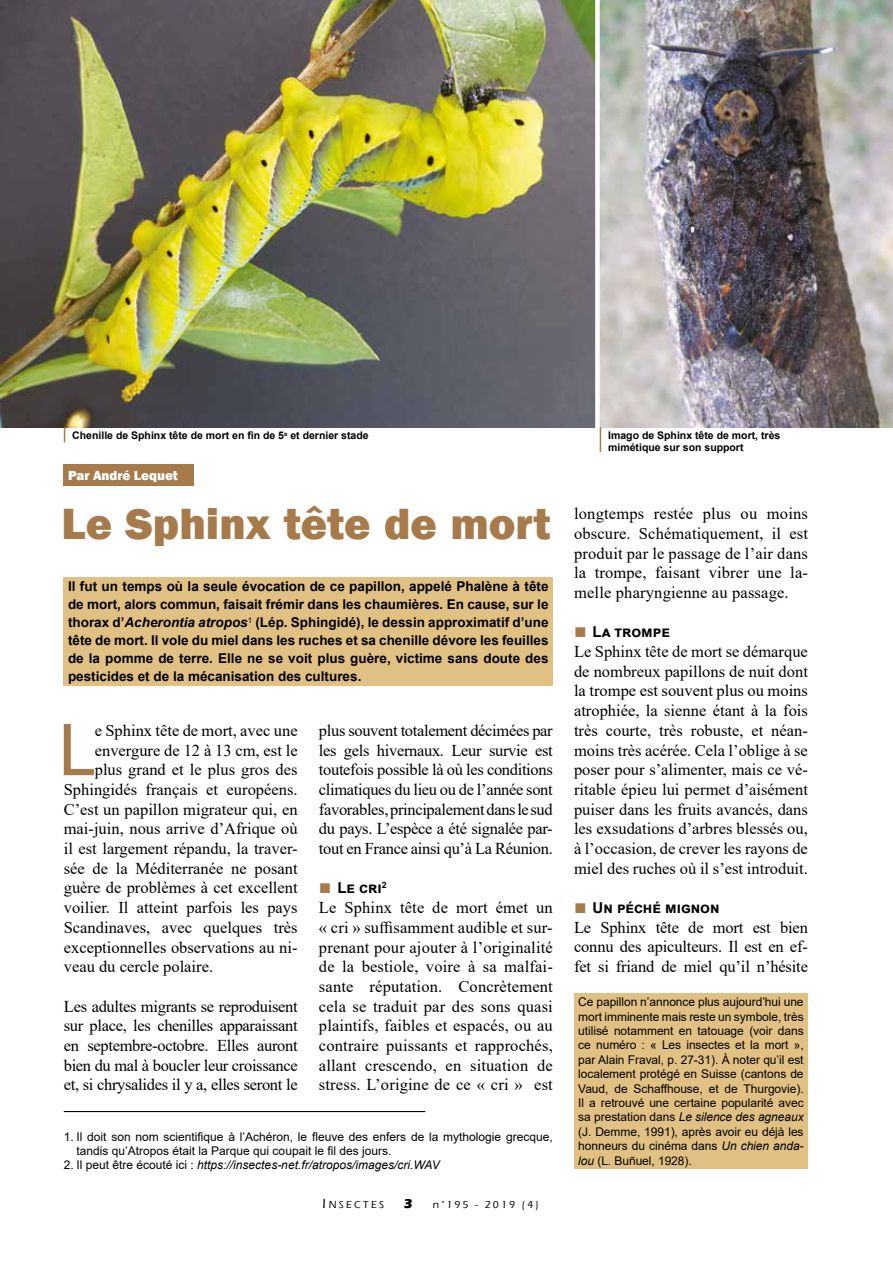
<style>
.page{position:relative;width:893px;height:1263px;background:#fff}
.page>*{position:absolute;margin:0;border:0;box-sizing:border-box;transform-origin:0 0}
.t1{font:71.55px "Trebuchet MS";color:#a67a4b}
.t2{font:800 45px "Franklin Gothic";color:#a67a4b}
.t3{font:16.5px/19.6px "Times New Roman";color:#000;text-align:justify}
.t4{font:700 15px "Arial";color:#000}
.t5{font:700 13.5px/18px "Arial";color:#000;text-align:justify}
.t6{font:800 13.5px "Franklin Gothic";color:#fff}
.t7{font:12px/14.4px "Arial";color:#000;text-align:justify}
.t8{font:italic 12px "Arial";color:#000}
.t9{font:700 10.5px/12px "Arial";color:#000}
.t10{font:500 10.5px "Eras ITC";letter-spacing:.2em;color:#000}
.s1{font-style:italic}
.s2{font-family:"Century Gothic";font-weight:400;font-size:21px;color:#a67a4b}
.s3{font-style:normal}
.s4{font-size:13.5px}
.s5{font-weight:700;font-size:13.5px}
</style>
<div class="page">
<div style="left:64px;top:465px;width:130px;height:21px;background:#a67a4b"></div>
<div style="left:64px;top:577px;width:489px;height:109px;background:#e1c083"></div>
<div style="left:574px;top:993px;width:234px;height:176px;background:#e1c083"></div>
<img style="left:0;top:0;width:893px;height:427px">
<div style="left:595px;top:0;width:5px;height:428px;background:#fff"></div>
<hr style="left:64px;top:1111px;width:361px;height:1px;background:#000">
<svg style="left:64px;top:427px;width:1px;height:15px"></svg>
<svg style="left:600px;top:427px;width:1px;height:25px"></svg>
<p class="t9" style="left:72px;top:429px;width:298px">Chenille de Sphinx tête de mort en fin de 5<sup>e</sup> et dernier stade</p>
<p class="t9" style="left:608px;top:429px;width:174px">Imago de Sphinx tête de mort, très mimétique sur son support</p>
<p class="t6" style="left:68px;top:467px;width:111px">Par André Lequet</p>
<h2 class="t2" style="left:61px;top:494px;width:490px">Le Sphinx tête de mort</h2>
<p class="t5" style="left:68px;top:578px;width:482px">Il fut un temps où la seule évocation de ce papillon, appelé Phalène à tête de mort, alors commun, faisait frémir dans les chaumières. En cause, sur le thorax d’<span class="s1">Acherontia atropos</span><sup>1</sup> (Lép. Sphingidé), le dessin approximatif d’une tête de mort. Il vole du miel dans les ruches et sa chenille dévore les feuilles de la pomme de terre. Elle ne se voit plus guère, victime sans doute des pesticides et de la mécanisation des cultures.</p>
<h1 class="t1" style="left:59px;top:705px;width:38px">L</h1>
<p class="t3" style="left:95px;top:720px;width:204px">e Sphinx tête de mort, avec une</p>
<p class="t3" style="left:95px;top:740px;width:204px">envergure de 12 à 13 cm, est le</p>
<p class="t3" style="left:95px;top:759px;width:204px">plus grand et le plus gros des</p>
<p class="t3" style="left:64px;top:779px;width:235px">Sphingidés français et européens.</p>
<p class="t3" style="left:64px;top:799px;width:235px">C’est un papillon migrateur qui, en</p>
<p class="t3" style="left:64px;top:818px;width:235px">mai-juin, nous arrive d’Afrique où</p>
<p class="t3" style="left:64px;top:838px;width:235px">il est largement répandu, la traver-</p>
<p class="t3" style="left:64px;top:858px;width:235px">sée de la Méditerranée ne posant</p>
<p class="t3" style="left:64px;top:877px;width:235px">guère de problèmes à cet excellent</p>
<p class="t3" style="left:64px;top:897px;width:235px">voilier. Il atteint parfois les pays</p>
<p class="t3" style="left:64px;top:917px;width:235px">Scandinaves, avec quelques très</p>
<p class="t3" style="left:64px;top:937px;width:235px">exceptionnelles observations au ni-</p>
<p class="t3" style="left:64px;top:956px;width:151px">veau du cercle polaire.</p>
<p class="t3" style="left:64px;top:996px;width:235px">Les adultes migrants se reproduisent sur place, les chenilles apparaissant en septembre-octobre. Elles auront bien du mal à boucler leur croissance et, si chrysalides il y a, elles seront le</p>
<p class="t3" style="left:319px;top:720px;width:235px">plus souvent totalement décimées par les gels hivernaux. Leur survie est toutefois possible là où les conditions climatiques du lieu ou de l’année sont favorables, principalement dans le sud du pays. L’espèce a été signalée par&shy;tout en France ainsi qu’à La Réunion.</p>
<p class="t4" style="left:319px;top:877px;width:69px"><span class="s2">■</span> Le cri<sup>2</sup></p>
<p class="t3" style="left:319px;top:897px;width:235px">Le Sphinx tête de mort émet un « cri » suffisamment audible et sur&shy;prenant pour ajouter à l’originalité de la bestiole, voire à sa malfai&shy;sante réputation. Concrètement cela se traduit par des sons quasi plaintifs, faibles et espacés, ou au contraire puissants et rapprochés, allant crescendo, en situation de stress. L’origine de ce « cri » est</p>
<p class="t7" style="left:77px;top:1129px;width:478px;text-indent:-13px">1. Il doit son nom scientifique à l’Achéron, le fleuve des enfers de la mythologie grecque, tandis qu’Atropos était la Parque qui coupait le fil des jours.</p>
<p class="t8" style="left:64px;top:1157px;width:378px"><span class="s3">2. Il peut être écouté ici :</span> https://insectes-net.fr/atropos/images/cri.WAV</p>
<p class="t10" style="left:322px;top:1199px;width:218px"><span class="s4">I</span>NSECTES <span class="s5">3</span> n°195 - 2019 (4)</p>
<p class="t3" style="left:574px;top:503px;width:235px">longtemps restée plus ou moins obscure. Schématiquement, il est produit par le passage de l’air dans la trompe, faisant vibrer une la&shy;melle pharyngienne au passage.</p>
<p class="t4" style="left:574px;top:621px;width:97px"><span class="s2">■</span> La trompe</p>
<p class="t3" style="left:574px;top:641px;width:235px">Le Sphinx tête de mort se démarque de nombreux papillons de nuit dont la trompe est souvent plus ou moins atrophiée, la sienne étant à la fois très courte, très robuste, et néan&shy;moins très acérée. Cela l’oblige à se poser pour s’alimenter, mais ce vé&shy;ritable épieu lui permet d’aisément puiser dans les fruits avancés, dans les exsudations d’arbres blessés ou, à l’occasion, de crever les rayons de miel des ruches où il s’est introduit.</p>
<p class="t4" style="left:574px;top:897px;width:147px"><span class="s2">■</span> Un péché mignon</p>
<p class="t3" style="left:574px;top:917px;width:235px">Le Sphinx tête de mort est bien connu des apiculteurs. Il est en ef&shy;fet si friand de miel qu’il n’hésite</p>
<p class="t7" style="left:578px;top:995px;width:227px">Ce papillon n’annonce plus aujourd’hui une mort imminente mais reste un symbole, très utilisé notamment en tatouage (voir dans ce numéro : « Les insectes et la mort », par Alain Fraval, p. 27-31). À noter qu’il est localement protégé en Suisse (cantons de Vaud, de Schaffhouse, et de Thurgovie).<br>Il a retrouvé une certaine popularité avec sa prestation dans <span class="s1">Le silence des agneaux </span>(J. Demme, 1991), après avoir eu déjà les honneurs du cinéma dans <span class="s1">Un chien anda&shy;lou</span> (L. Buñuel, 1928).</p>
</div>
